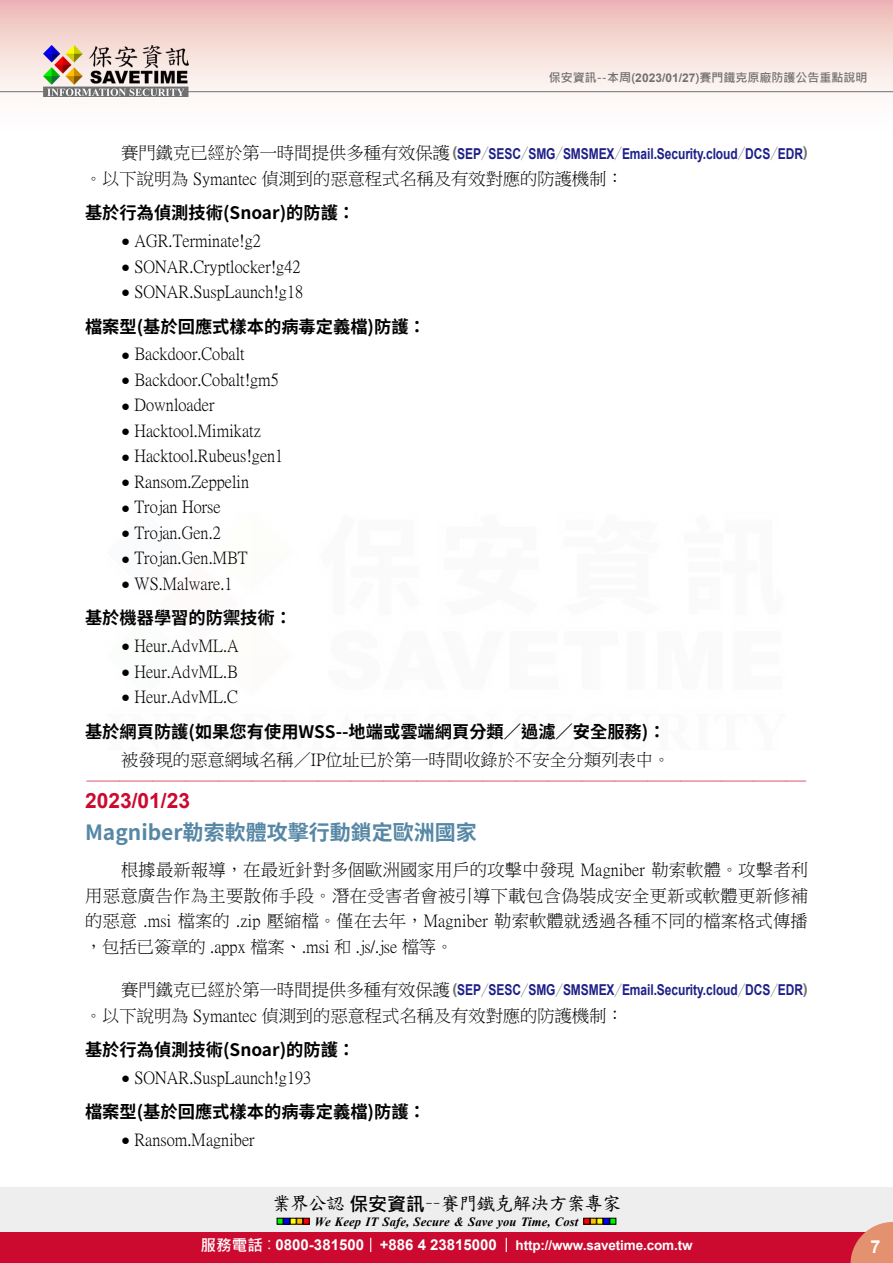
<style>
.page{position:relative;width:893px;height:1263px;background:#fff}
.page>*{position:absolute;margin:0;border:0;box-sizing:border-box;transform-origin:0 0}
.t1{font:700 21px "Source Han Sans TW";color:#5687a5}
.t2{font:700 21px "Arial";color:#cc0a2f}
.t3{font:18.9px "DF Kai Shu SB Estd BF";letter-spacing:-.05em;color:#000}
.t4{font:700 18px "Arial";color:#fff}
.t5{font:17.25px/25.5px "P Ming Li U";color:#000;text-align:justify}
.t6{font:700 17.25px "Source Han Sans TW";color:#000}
.t7{font:16.5px "DF Kai Shu SB Estd BF";color:#cc0a2f}
.t8{font:700 15px "Arial";letter-spacing:-.005em;color:#1d2088;scale:.8 1}
.t9{font:700 13.5px "Arial";letter-spacing:-.01em;color:#fff}
.t10{font:italic 700 12.6px "Times New Roman";letter-spacing:.005em;color:#000}
.t11{font:700 12px "Microsoft Jheng Hei";color:#727171}
.s1{font-family:"Arial"}
.s2{font-family:"P Ming Li U";font-weight:400;font-size:17.25px;color:#000}
.s3{color:#727171}
.s4{font-family:"Source Han Sans TW";font-weight:800;color:#727171}
.s5{font-family:"Arial";font-size:15px}
.s6{font-family:"Microsoft Jheng Hei";font-weight:700}
.s7{font-family:"Microsoft Jheng Hei";font-size:15.6px}
.s8{font-family:"Microsoft Jheng Hei";font-weight:400;font-size:15.6px}
.s9{font-size:15px}
</style>
<div class="page">
<div style="left:0;top:1187px;width:893px;height:49px;background:#eee"></div>
<svg style="left:277px;top:1218px;width:32px;height:6px"></svg>
<svg style="left:584px;top:1218px;width:32px;height:6px"></svg>
<div style="left:0;top:1232px;width:893px;height:31px;background:#cc0a2f"></div>
<svg style="left:850px;top:1222px;width:43px;height:41px"></svg>
<svg style="left:370px;top:1238px;width:1px;height:14px"></svg>
<svg style="left:506px;top:1238px;width:1px;height:14px"></svg>
<div style="left:0;top:0;width:893px;height:141px;background:linear-gradient(to bottom,#efc0bb,#fff)"></div>
<hr style="left:0;top:91px;width:893px;height:1px;background:#727171">
<img style="left:44px;top:46px;width:145px;height:51px">
<p class="t11" style="left:549px;top:70px;width:320px">保安資訊--本周(<span class="s1">2023/01/27</span>)賽門鐵克原廠防護公告重點說明</p>
<p class="t8" style="left:121px;top:143px;width:860px"><span class="s2">賽門鐵克已經於第一時間提供多種有效保護</span><span class="s3">(</span>SEP<span class="s4">／</span>SESC<span class="s4">／</span>SMG<span class="s4">／</span>SMSMEX<span class="s4">／</span>Email.Security.cloud<span class="s4">／</span>DCS<span class="s4">／</span>EDR<span class="s3">)</span></p>
<p class="t5" style="left:85px;top:166px;width:540px">。以下說明為 Symantec 偵測到的惡意程式名稱及有效對應的防護機制：</p>
<p class="t6" style="left:85px;top:203px;width:272px">基於行為偵測技術(Snoar)的防護：</p>
<p class="t5" style="left:121px;top:228px;width:141px"><span class="s5">●</span> AGR.Terminate!g2</p>
<p class="t5" style="left:121px;top:254px;width:181px"><span class="s5">●</span> SONAR.Cryptlocker!g42</p>
<p class="t5" style="left:121px;top:279px;width:184px"><span class="s5">●</span> SONAR.SuspLaunch!g18</p>
<p class="t6" style="left:85px;top:316px;width:342px">檔案型(基於回應式樣本的病毒定義檔)防護：</p>
<p class="t5" style="left:121px;top:341px;width:125px"><span class="s5">●</span> Backdoor.Cobalt</p>
<p class="t5" style="left:121px;top:367px;width:159px"><span class="s5">●</span> Backdoor.Cobalt!gm5</p>
<p class="t5" style="left:121px;top:392px;width:95px"><span class="s5">●</span> Downloader</p>
<p class="t5" style="left:121px;top:418px;width:141px"><span class="s5">●</span> Hacktool.Mimikatz</p>
<p class="t5" style="left:121px;top:443px;width:164px"><span class="s5">●</span> Hacktool.Rubeus!gen1</p>
<p class="t5" style="left:121px;top:469px;width:130px"><span class="s5">●</span> Ransom.Zeppelin</p>
<p class="t5" style="left:121px;top:494px;width:101px"><span class="s5">●</span> Trojan Horse</p>
<p class="t5" style="left:121px;top:520px;width:101px"><span class="s5">●</span> Trojan.Gen.2</p>
<p class="t5" style="left:121px;top:545px;width:128px"><span class="s5">●</span> Trojan.Gen.MBT</p>
<p class="t5" style="left:121px;top:571px;width:113px"><span class="s5">●</span> WS.Malware.1</p>
<p class="t6" style="left:85px;top:608px;width:209px">基於機器學習的防禦技術：</p>
<p class="t5" style="left:121px;top:633px;width:119px"><span class="s5">●</span> Heur.AdvML.A</p>
<p class="t5" style="left:121px;top:659px;width:118px"><span class="s5">●</span> Heur.AdvML.B</p>
<p class="t5" style="left:121px;top:684px;width:118px"><span class="s5">●</span> Heur.AdvML.C</p>
<p class="t6" style="left:85px;top:721px;width:582px">基於網頁防護(如果您有使用WSS--地端或雲端網頁分類／過濾／安全服務)：</p>
<p class="t5" style="left:121px;top:747px;width:551px">被發現的惡意網域名稱／IP位址已於第一時間收錄於不安全分類列表中。</p>
<p class="t7" style="left:86px;top:773px;width:723px">-------------------------------------------------------------------------------------------------------------</p>
<p class="t2" style="left:85px;top:786px;width:107px">2023/01/23</p>
<p class="t1" style="left:85px;top:820px;width:393px">Magniber勒索軟體攻擊行動鎖定歐洲國家</p>
<p class="t5" style="left:85px;top:857px;width:725px;text-indent:36px">根據最新報導，在最近針對多個歐洲國家用戶的攻擊中發現 Magniber 勒索軟體。攻擊者利用惡意廣告作為主要散佈手段。潛在受害者會被引導下載包含偽裝成安全更新或軟體更新修補的惡意 .msi 檔案的 .zip 壓縮檔。僅在去年，Magniber 勒索軟體就透過各種不同的檔案格式傳播，包括已簽章的 .appx 檔案、.msi 和 .js/.jse 檔等。</p>
<p class="t8" style="left:121px;top:979px;width:860px"><span class="s2">賽門鐵克已經於第一時間提供多種有效保護</span><span class="s3">(</span>SEP<span class="s4">／</span>SESC<span class="s4">／</span>SMG<span class="s4">／</span>SMSMEX<span class="s4">／</span>Email.Security.cloud<span class="s4">／</span>DCS<span class="s4">／</span>EDR<span class="s3">)</span></p>
<p class="t5" style="left:85px;top:1003px;width:540px">。以下說明為 Symantec 偵測到的惡意程式名稱及有效對應的防護機制：</p>
<p class="t6" style="left:85px;top:1040px;width:272px">基於行為偵測技術(Snoar)的防護：</p>
<p class="t5" style="left:121px;top:1065px;width:192px"><span class="s5">●</span> SONAR.SuspLaunch!g193</p>
<p class="t6" style="left:85px;top:1102px;width:342px">檔案型(基於回應式樣本的病毒定義檔)防護：</p>
<p class="t5" style="left:121px;top:1127px;width:135px"><span class="s5">●</span> Ransom.Magniber</p>
<p class="t3" style="left:272px;top:1194px;width:351px">業界公認<span class="s6">保安資訊</span>－－賽門鐵克解決方案專家</p>
<p class="t10" style="left:315px;top:1212px;width:265px">We Keep IT Safe, Secure &amp; Save you Time, Cost</p>
<p class="t9" style="left:200px;top:1235px;width:494px"><span class="s7">服務電話</span><span class="s8">：</span><span class="s9">0800-381500 +886 4 23815000</span> http://www.savetime.com.tw</p>
<p class="t4" style="left:870px;top:1234px;width:12px">7</p>
</div>
